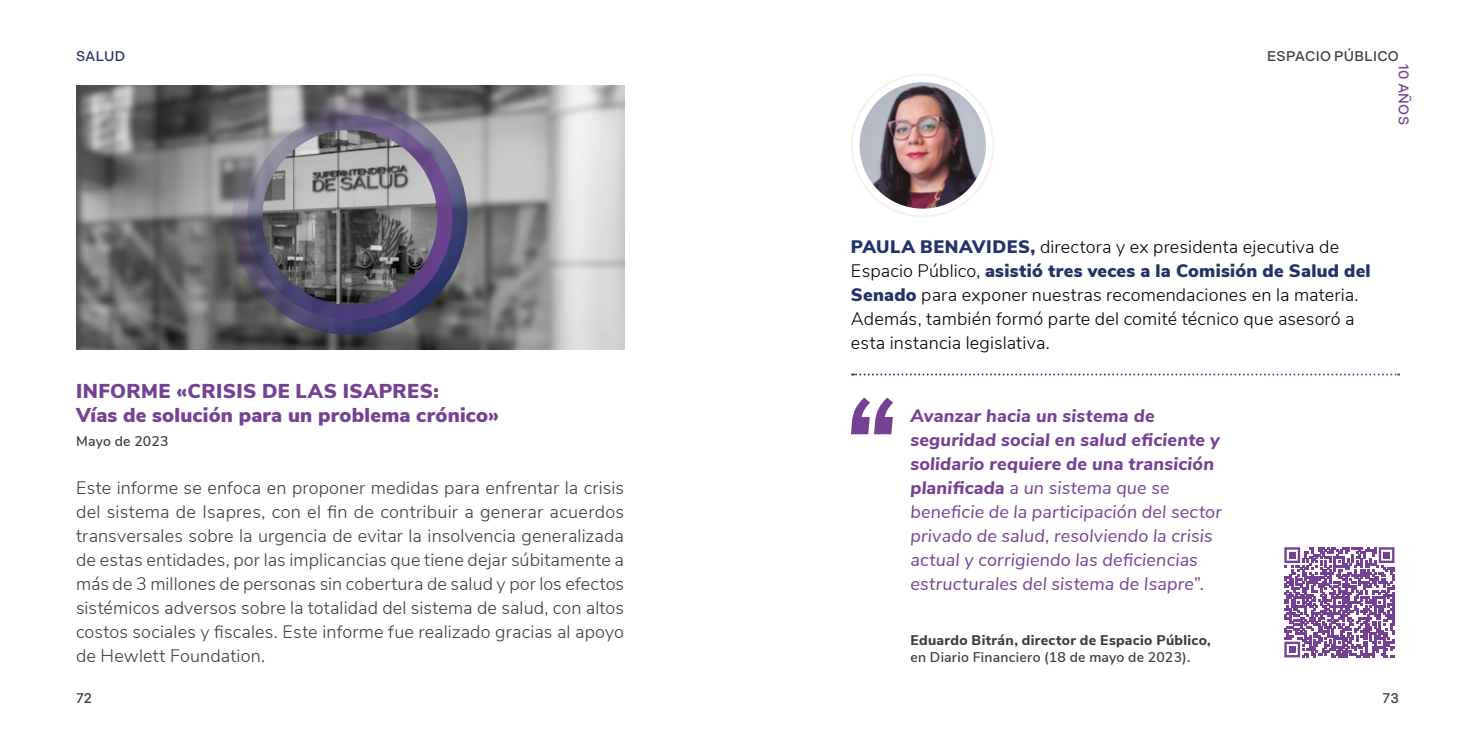
<style>
.page{position:relative;width:1475px;height:738px;background:#fff}
.page>*{position:absolute;margin:0;border:0;box-sizing:border-box;transform-origin:0 0}
.t1{font:900 20px/24px "Nunito Sans";letter-spacing:.01em;color:#754293}
.t2{font:300 18px/24px "Nunito Sans";letter-spacing:.01em;color:#3c3c3b;text-align:justify}
.t3{font:italic 18px/24px "Nunito Sans";letter-spacing:.01em;color:#754293}
.t4{font:300 18px/24px "Nunito Sans";letter-spacing:.01em;color:#000}
.t5{font:600 14px "Nunito Sans";letter-spacing:.02em;color:#3c3c3b}
.t6{font:800 14px "Nunito Sans";letter-spacing:.02em;color:#3c3c3b}
.t7{font:500 14px "Indivisible";letter-spacing:.015em;color:#3c3c3b}
.t8{font:500 14px "Indivisible";letter-spacing:.025em;color:#754293}
.t9{font:500 14px "Indivisible";letter-spacing:.01em;color:#243268}
.s1{font-weight:900;color:#243268}
.s2{font-weight:800}
</style>
<div class="page">
<img style="left:76px;top:85px;width:548px;height:264px">
<div style="left:232px;top:100px;width:235px;height:235px;border:60px solid #fff;border-radius:50%"></div>
<div style="left:247px;top:115px;width:205px;height:205px;border:30px solid #fff;border-radius:50%"></div>
<img style="left:262px;top:130px;width:175px;height:175px;border-radius:87px">
<svg style="left:1284px;top:547px;width:110px;height:110px"></svg>
<div style="left:1288px;top:551px;width:7px;height:7px;background:#754293"></div>
<div style="left:1382px;top:551px;width:7px;height:7px;background:#754293"></div>
<div style="left:1288px;top:645px;width:7px;height:7px;background:#754293"></div>
<svg style="left:851px;top:397px;width:42px;height:37px"></svg>
<svg style="left:851px;top:373px;width:547px;height:2px"></svg>
<img style="left:859px;top:82px;width:126px;height:126px;border-radius:63px">
<p class="t9" style="left:76px;top:48px;width:51px">SALUD</p>
<p class="t1" style="left:76px;top:377px;width:424px">INFORME «CRISIS DE LAS ISAPRES:<br>Vías de solución para un problema crónico»</p>
<p class="t5" style="left:76px;top:430px;width:94px">Mayo de 2023</p>
<p class="t2" style="left:76px;top:474px;width:549px">Este informe se enfoca en proponer medidas para enfrentar la crisis del sistema de Isapres, con el fin de contribuir a generar acuerdos transversales sobre la urgencia de evitar la insolvencia generalizada de estas entidades, por las implicancias que tiene dejar súbitamente a más de 3 millones de personas sin cobertura de salud y por los efectos sistémicos adversos sobre la totalidad del sistema de salud, con altos costos sociales y fiscales. Este informe fue realizado gracias al apoyo de Hewlett Foundation.</p>
<p class="t7" style="left:1266px;top:48px;width:133px">ESPACIO PÚBLICO</p>
<p class="t8" style="left:1411px;top:64px;width:62px;rotate:90deg">10 AÑOS</p>
<p class="t4" style="left:850px;top:234px;width:521px"><span class="s1">PAULA BENAVIDES,</span> directora y ex presidenta ejecutiva de Espacio Público, <span class="s1">asistió tres veces a la Comisión de Salud del Senado</span> para exponer nuestras recomendaciones en la materia.<br>Además, también formó parte del comité técnico que asesoró a esta instancia legislativa.</p>
<p class="t3" style="left:910px;top:402px;width:313px"><span class="s2">Avanzar hacia un sistema de seguridad social en salud eficiente y solidario requiere de una transición planificada</span> a un sistema que se beneficie de la participación del sector privado de salud, resolviendo la crisis actual y corrigiendo las deficiencias estructurales del sistema de Isapre”.</p>
<p class="t6" style="left:910px;top:629px;width:302px">Eduardo Bitrán, director de Espacio Público,</p>
<p class="t5" style="left:910px;top:646px;width:281px">en Diario Financiero (18 de mayo de 2023).</p>
<p class="t7" style="left:76px;top:689px;width:17px">72</p>
<p class="t7" style="left:1382px;top:689px;width:18px">73</p>
</div>
